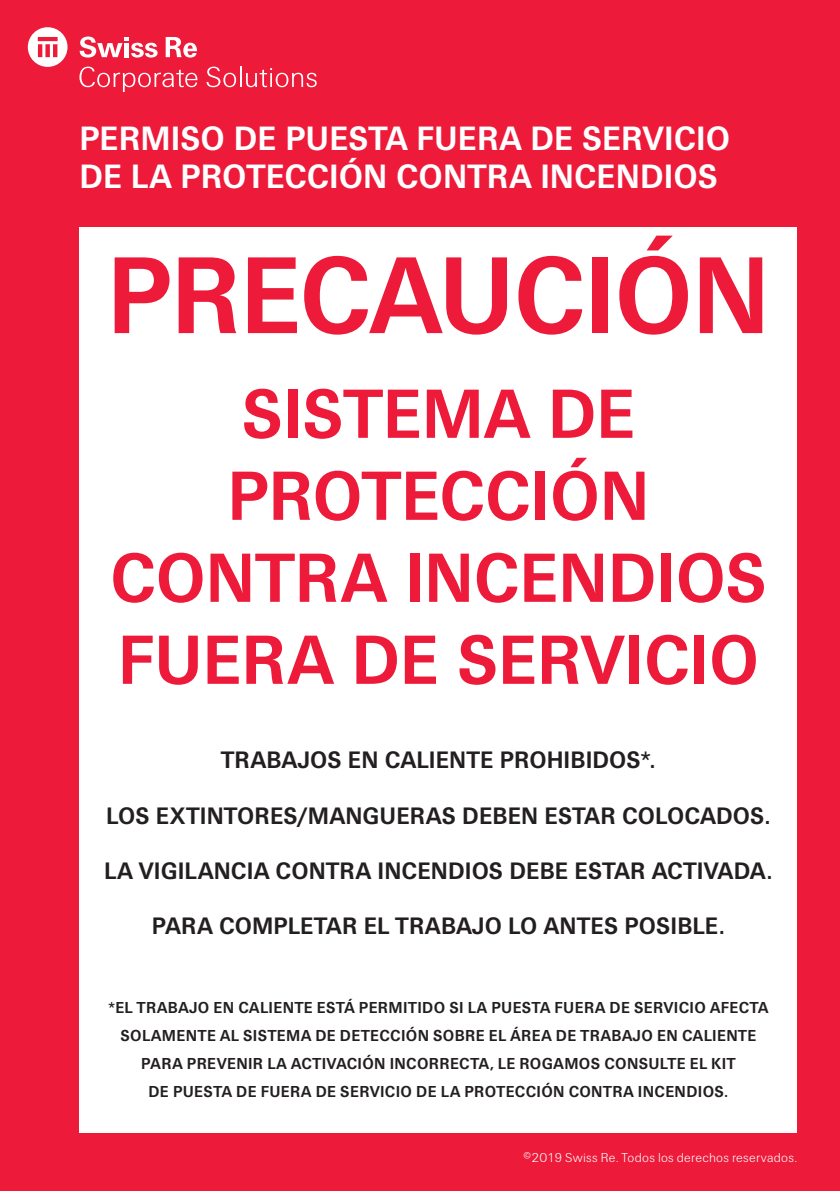
<style>
.page{position:relative;width:840px;height:1191px;background:#fff}
.page>*{position:absolute;margin:0;border:0;box-sizing:border-box;transform-origin:0 0}
.t1{font:700 110px "Swiss Re Sans OT";letter-spacing:-.015em;color:#ed1a3a}
.t2{font:700 70px/82px "Swiss Re Sans OT";letter-spacing:-.005em;color:#ed1a3a;text-align:center}
.t3{font:700 34px/38px "Swiss Re Sans OT";color:#fff}
.t4{font:700 24px "Swiss Re Sans OT";letter-spacing:.005em;color:#231f20}
.t5{font:700 16px/28px "Swiss Re Sans OT";letter-spacing:.02em;color:#231f20;text-align:center}
.t6{font:300 13px "Swiss Re Sans OT";letter-spacing:.02em;color:#fff}
</style>
<div class="page">
<div style="left:0;top:0;width:839px;height:1191px;background:#ed1a3a"></div>
<svg style="left:79px;top:67px;width:118px;height:25px"></svg>
<svg style="left:206px;top:67px;width:110px;height:20px"></svg>
<svg style="left:28px;top:27px;width:39px;height:40px"></svg>
<svg style="left:80px;top:37px;width:77px;height:21px"></svg>
<svg style="left:165px;top:37px;width:32px;height:21px"></svg>
<div style="left:79px;top:227px;width:718px;height:905px;background:#fff"></div>
<h3 class="t3" style="left:79px;top:120px;width:652px">PERMISO DE PUESTA FUERA DE SERVICIO<br>DE LA PROTECCIÓN CONTRA INCENDIOS</h3>
<h1 class="t1" style="left:107px;top:231px;width:664px">PRECAUCIÓN</h1>
<h2 class="t2" style="left:110px;top:373px;width:658px">SISTEMA DE<br>PROTECCIÓN<br>CONTRA INCENDIOS<br>FUERA DE SERVICIO</h2>
<h3 class="t4" style="left:221px;top:746px;width:436px">TRABAJOS EN CALIENTE PROHIBIDOS*.</h3>
<h3 class="t4" style="left:106px;top:801px;width:665px">LOS EXTINTORES/MANGUERAS DEBEN ESTAR COLOCADOS.</h3>
<h3 class="t4" style="left:104px;top:856px;width:669px">LA VIGILANCIA CONTRA INCENDIOS DEBE ESTAR ACTIVADA.</h3>
<h3 class="t4" style="left:152px;top:912px;width:574px">PARA COMPLETAR EL TRABAJO LO ANTES POSIBLE.</h3>
<p class="t5" style="left:108px;top:993px;width:661px">*EL TRABAJO EN CALIENTE ESTÁ PERMITIDO SI LA PUESTA FUERA DE SERVICIO AFECTA SOLAMENTE AL SISTEMA DE DETECCIÓN SOBRE EL ÁREA DE TRABAJO EN CALIENTE PARA PREVENIR LA ACTIVACIÓN INCORRECTA, LE ROGAMOS CONSULTE EL KIT<br>DE PUESTA DE FUERA DE SERVICIO DE LA PROTECCIÓN CONTRA INCENDIOS.</p>
<p class="t6" style="left:523px;top:1150px;width:276px">©2019 Swiss Re. Todos los derechos reservados.</p>
</div>
